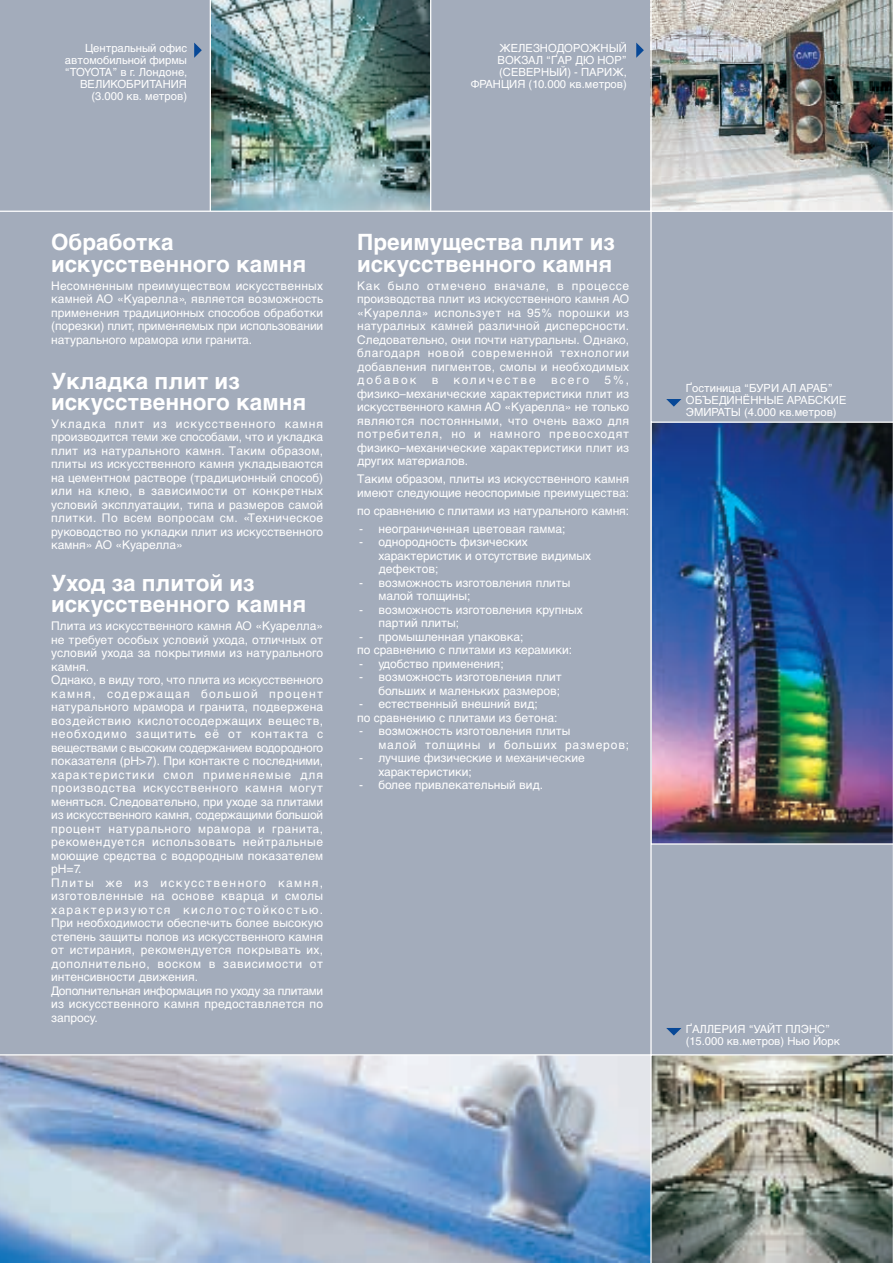
<style>
.page{position:relative;width:893px;height:1263px;background:#fff}
.page>*{position:absolute;margin:0;border:0;box-sizing:border-box;transform-origin:0 0}
.t1{font:700 22.5px/21.1px "Helvetica Cyr";color:#fff}
.t2{font:12px/13.5px "Helvetica Cyr Upright";color:#fff}
.t3{font:12px "Helvetica Cyr Upright";letter-spacing:.165em;color:#fff}
.t4{font:11.25px/12px "Helvetica Cyr Upright";color:#fff}
</style>
<div class="page">
<div style="left:0;top:0;width:892px;height:1263px;background:#a3acbb"></div>
<img style="left:651px;top:1056px;width:241px;height:207px">
<img style="left:211px;top:0;width:219px;height:211px">
<img style="left:0;top:1056px;width:650px;height:207px">
<hr style="left:210px;top:0;width:1px;height:936px;background:#fff">
<hr style="left:430px;top:0;width:1px;height:928px;background:#fff">
<img style="left:651px;top:423px;width:241px;height:420px">
<img style="left:651px;top:0;width:241px;height:211px">
<hr style="left:650px;top:0;width:1px;height:1263px;background:#fff">
<hr style="left:0;top:211px;width:892px;height:1px;background:#fff">
<hr style="left:0;top:1054px;width:892px;height:2px;background:#fff">
<hr style="left:651px;top:843px;width:241px;height:2px;background:#fff">
<hr style="left:651px;top:422px;width:241px;height:1px;background:#fff">
<svg style="left:666px;top:1028px;width:15px;height:8px"></svg>
<svg style="left:666px;top:399px;width:15px;height:8px"></svg>
<svg style="left:636px;top:43px;width:8px;height:15px"></svg>
<svg style="left:194px;top:43px;width:8px;height:15px"></svg>
<p class="t4" style="left:65px;top:43px;width:124px;text-align:right">Центральный офис автомобильной фирмы “TOYOTA” в г. Лондоне,<br>ВЕЛИКОБРИТАНИЯ (3.000 кв. метров)</p>
<p class="t4" style="left:470px;top:43px;width:158px;text-align:right">ЖЕЛЕЗНОДОРОЖНЫЙ<br>ВОКЗАЛ “ҐАР ДЮ НОР” (СЕВЕРНЫЙ) - ПАРИЖ,<br>ФРАНЦИЯ (10.000 кв.метров)</p>
<h1 class="t1" style="left:51px;top:234px;width:256px">Oбработка искусственного камня</h1>
<p class="t2" style="left:51px;top:280px;width:273px;text-align:justify">Hесомненным преимуществом искусственных камней AO «Kуарелла», является возможность применения традиционных способов обработки (порезки) плит, применяемых при использовании натурального мрамора или гранита.</p>
<h1 class="t1" style="left:51px;top:372px;width:256px">Укладка плит из искусственного камня</h1>
<p class="t2" style="left:51px;top:418px;width:273px;text-align:justify">Укладка плит из искусственного камня производится теми же способами, что и укладка плит из натурального камня. Tаким образом, плиты из искусственного камня укладываются на цементном растворе (традиционный способ) или на клею, в зависимости от конкретных условий эксплуатации, типа и размеров самой плитки. По всем вопросам см. «Tехническое руководство по укладки плит из искусственного камня» AO «Kуарелла»</p>
<h1 class="t1" style="left:51px;top:575px;width:256px">Уход за плитой из искусственного камня</h1>
<p class="t2" style="left:51px;top:620px;width:274px">Плита из искусственного камня AO «Kуарелла» не требует особых условий ухода, отличных от условий ухода за покрытиями из натурального камня.<br>Oднако, в виду того, что плита из искусственного камня, содержащая большой процент натурального мрамора и гранита, подвержена воздействию кислотосодержащих веществ, необходимо защитить её от контакта с веществами с высоким содержaнием водородного показателя (рH&gt;7). При контакте с последними, характеристики смол применяемые для производства искусственного камня могут меняться. Cледовательно, при уходе за плитами из искусственного камня, содержащими большой процент натурального мрамора и гранита, рекомендуется использовать нейтральные моющие средства с водородным показателем рH=7.<br>Плиты же из искусственного камня, изготовленные на основе кварца и смолы характеризуются кислотостойкостью.<br>При необходимости обеспечить более высокую степень защиты полов из искусственного камня от истирания, рекомендуется покрывать их, дополнительно, воском в зависимости от интенсивности движения.<br>Дополнительная информация по уходу за плитами из искусственного камня предоставляется по запросу.</p>
<h1 class="t1" style="left:357px;top:234px;width:259px">Преимущества плит из искусственного камня</h1>
<p class="t2" style="left:357px;top:280px;width:273px;text-align:justify">Как было отмечено вначале, в процессе производства плит из искусственного камня AO «Kуарелла» использует на 95% порошки из натуралных камней различной дисперсности.<br>Cледовательно, они почти натуральны. Oднако, благодаря новой современной технологии добавления пигментов, смолы и необходимых добавок</p>
<p class="t2" style="left:357px;top:374px;width:273px;text-align:justify;text-indent:247px">5%, физико–механические характеристики плит из искусственного камня AO «Kуарелла» не только являются постоянными, что очень важо для потребителя, но и намного превосходят физико–механические характеристики плит из других материалов.</p>
<p class="t2" style="left:357px;top:473px;width:274px">Tаким образом, плиты из искусственного камня имеют следующие неоспоримые преимущества:</p>
<p class="t2" style="left:357px;top:505px;width:274px">по сравнению с плитами из натурального камня:</p>
<p class="t2" style="left:359px;top:523px;width:208px">- неограниченная цветовая гамма;</p>
<p class="t2" style="left:378px;top:536px;width:214px;text-indent:-19px">- однородность физических характеристик и отсутствие видимых дефектов;</p>
<p class="t2" style="left:378px;top:577px;width:194px;text-indent:-19px">- возможность изготовления плиты малой толщины;</p>
<p class="t2" style="left:378px;top:604px;width:206px;text-indent:-19px">- возможность изготовления крупных партий плиты;</p>
<p class="t2" style="left:357px;top:631px;width:216px">- промышленная упаковка;<br>по сравнению с плитами из керамики:</p>
<p class="t2" style="left:359px;top:658px;width:146px">- удобство применения;</p>
<p class="t2" style="left:359px;top:671px;width:204px;text-align:right">- возможность изготовления плит больших и маленьких размеров;</p>
<p class="t2" style="left:357px;top:698px;width:202px">- естественный внешний вид;<br>по сравнению с плитами из бетона:</p>
<p class="t2" style="left:378px;top:725px;width:252px;text-indent:-19px">- возможность изготовления плиты<br>малой толщины и больших размеров;</p>
<p class="t2" style="left:378px;top:752px;width:208px;text-indent:-19px">- лучшие физические и механические характеристики;</p>
<p class="t2" style="left:359px;top:779px;width:185px">- более привлекательный вид.</p>
<p class="t2" style="left:431px;top:374px;width:8px">в</p>
<p class="t3" style="left:453px;top:375px;width:84px">количестве</p>
<p class="t2" style="left:551px;top:374px;width:40px">всего</p>
<p class="t4" style="left:686px;top:383px;width:162px">Ґостиница “БУРИ АЛ АРАБ”<br>ОБЪЕДИНЁННЫЕ АРАБСКИЕ<br>ЭМИРАТЫ (4.000 кв.метров)</p>
<p class="t4" style="left:686px;top:1024px;width:155px">ҐАЛЛЕРИЯ “УАЙТ ПЛЭНС” (15.000 кв.метров) Нью Йорк</p>
</div>
